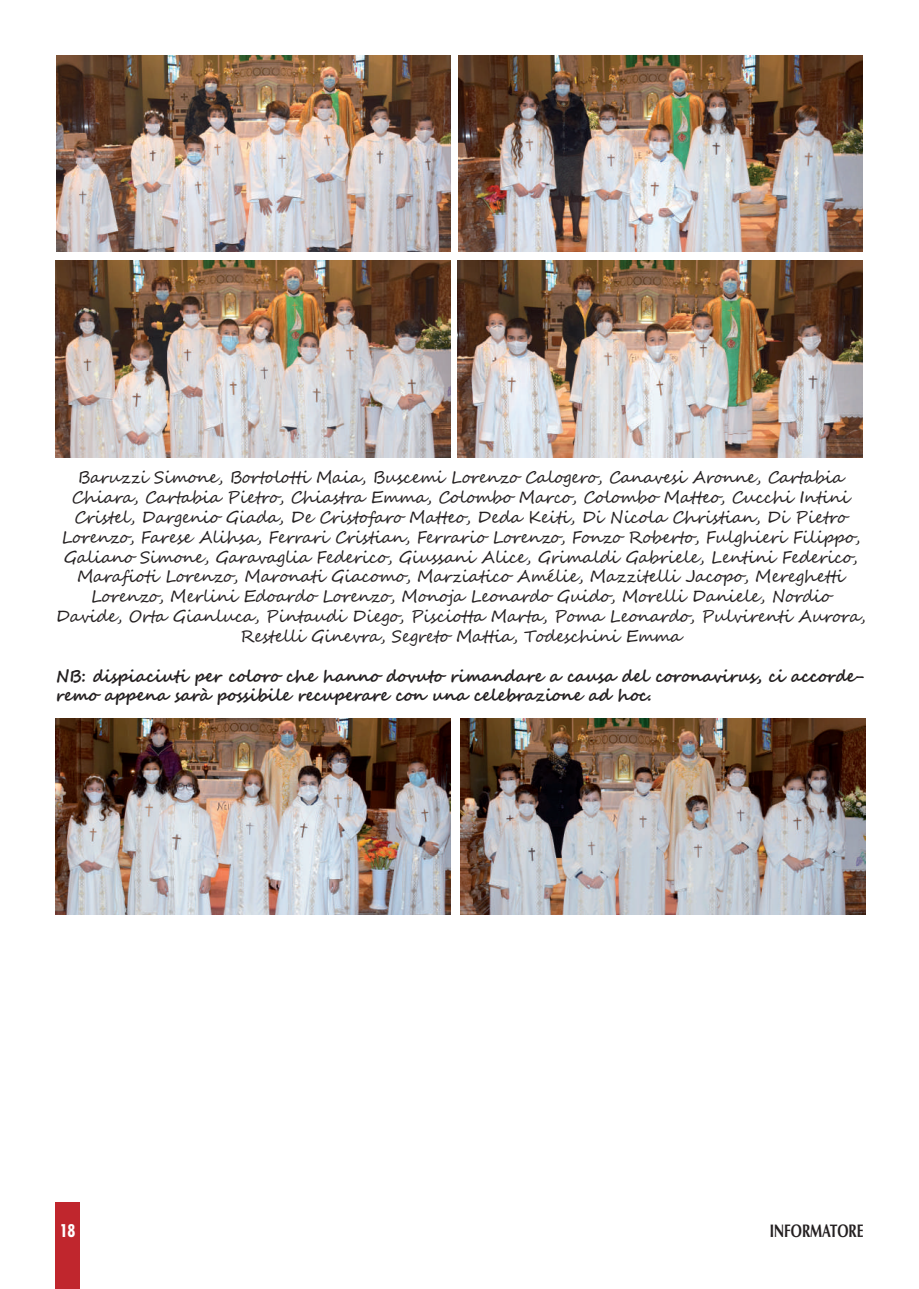
<style>
.page{position:relative;width:919px;height:1289px;background:#fff}
.page>*{position:absolute;margin:0;border:0;box-sizing:border-box;transform-origin:0 0}
.t1{font:700 18.15px "Zapf Humanist 601 BT";color:#231f20;scale:.74 1}
.t2{font:700 condensed 18px "Futura BT";color:#fff}
.t3{font:16.5px/19.8px "Segoe Script";letter-spacing:-.02em;color:#231f20;text-align:center}
.t4{font:700 16.5px/19.8px "Segoe Script";letter-spacing:-.02em;color:#231f20}
</style>
<div class="page">
<div style="left:55px;top:1201px;width:25px;height:87px;background:#c0262d"></div>
<img style="left:57px;top:55px;width:394px;height:197px">
<img style="left:458px;top:55px;width:404px;height:197px">
<img style="left:56px;top:261px;width:395px;height:196px">
<img style="left:457px;top:261px;width:405px;height:196px">
<img style="left:55px;top:718px;width:395px;height:196px">
<img style="left:460px;top:718px;width:405px;height:196px">
<p class="t3" style="left:56px;top:468px;width:811px">Baruzzi Simone, Bortolotti Maia, Buscemi Lorenzo Calogero, Canavesi Aronne, Cartabia Chiara, Cartabia Pietro, Chiastra Emma, Colombo Marco, Colombo Matteo, Cucchi Intini Cristel, Dargenio Giada, De Cristofaro Matteo, Deda Keiti, Di Nicola Christian, Di Pietro Lorenzo, Farese Alihsa, Ferrari Cristian, Ferrario Lorenzo, Fonzo Roberto, Fulghieri Filippo, Galiano Simone, Garavaglia Federico, Giussani Alice, Grimaldi Gabriele, Lentini Federico, Marafioti Lorenzo, Maronati Giacomo, Marziatico Amélie, Mazzitelli Jacopo, Mereghetti Lorenzo, Merlini Edoardo Lorenzo, Monoja Leonardo Guido, Morelli Daniele, Nordio Davide, Orta Gianluca, Pintaudi Diego, Pisciotta Marta, Poma Leonardo, Pulvirenti Aurora, Restelli Ginevra, Segreto Mattia, Todeschini Emma</p>
<p class="t4" style="left:56px;top:666px;width:811px">NB: dispiaciuti per coloro che hanno dovuto rimandare a causa del coronavirus, ci accorde&shy;remo appena sarà possibile recuperare con una celebrazione ad hoc.</p>
<p class="t2" style="left:60px;top:1220px;width:17px">18</p>
<p class="t1" style="left:769px;top:1220px;width:128px">INFORMATORE</p>
</div>
